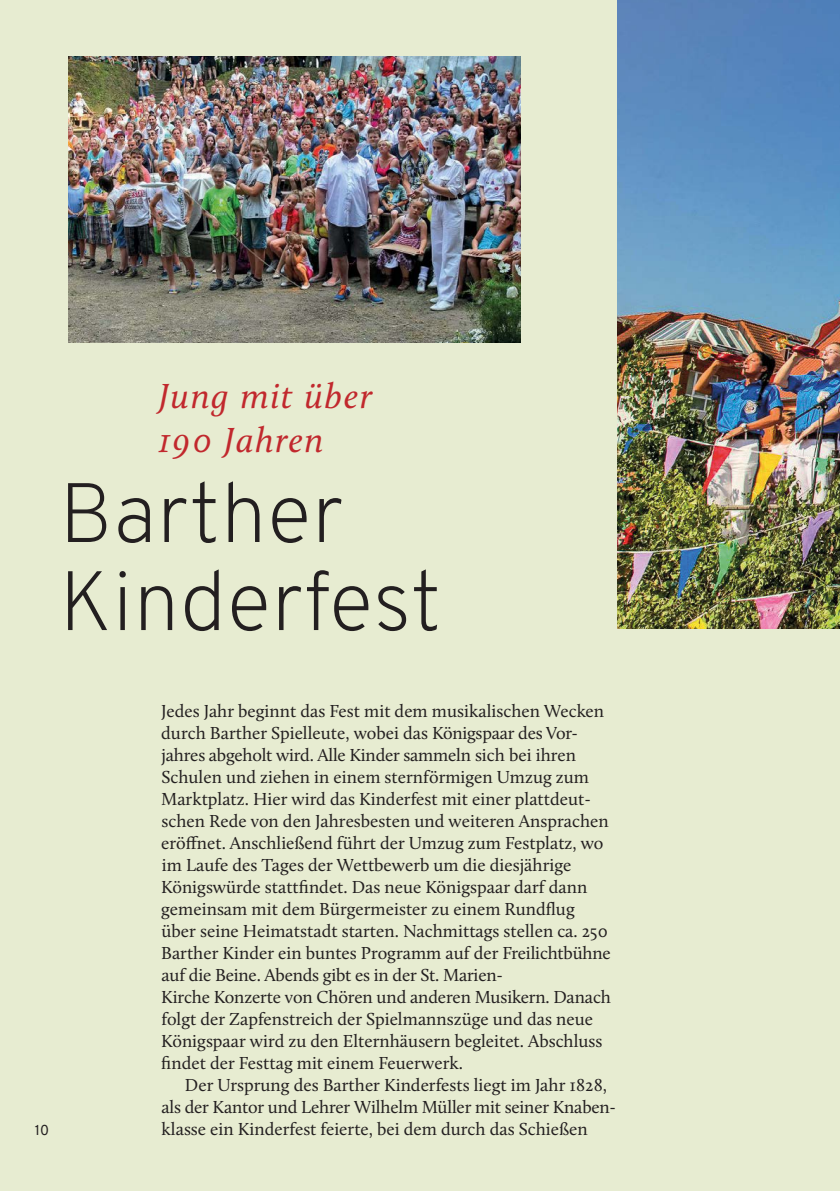
<style>
.page{position:relative;width:840px;height:1191px;background:#fff}
.page>*{position:absolute;margin:0;border:0;box-sizing:border-box;transform-origin:0 0}
.t1{font:200 84px/88px "Overpass";color:#231f20}
.t2{font:italic 36px/44px "Calluna";letter-spacing:.04em;color:#c1282d}
.t3{font:18px/22px "Calluna";color:#231f20}
.t4{font:14px "Overpass";color:#231f20}
</style>
<div class="page">
<div style="left:0;top:0;width:839px;height:1191px;background:#e7ecd1"></div>
<img style="left:617px;top:0;width:222px;height:628px">
<img style="left:68px;top:57px;width:452px;height:285px">
<h2 class="t2" style="left:158px;top:373px;width:215px">Jung mit über<br>190 Jahren</h2>
<h1 class="t1" style="left:59px;top:469px;width:384px">Barther<br>Kinderfest</h1>
<p class="t4" style="left:35px;top:1120px;width:16px">10</p>
<p class="t3" style="left:161px;top:699px;width:451px">Jedes Jahr beginnt das Fest mit dem musikalischen Wecken durch Barther Spielleute, wobei das Königspaar des Vor&shy;jahres abgeholt wird. Alle Kinder sammeln sich bei ihren Schulen und ziehen in einem sternförmigen Umzug zum Marktplatz. Hier wird das Kinderfest mit einer plattdeut&shy;schen Rede von den Jahresbesten und weiteren Ansprachen eröffnet. Anschließend führt der Umzug zum Festplatz, wo im Laufe des Tages der Wettbewerb um die diesjährige Königswürde stattfindet. Das neue Königspaar darf dann gemeinsam mit dem Bürgermeister zu einem Rundflug über seine Heimatstadt starten. Nachmittags stellen ca. 250<br>Barther Kinder ein buntes Programm auf der Freilichtbühne auf die Beine. Abends gibt es in der St. Marien-<br>Kirche Konzerte von Chören und anderen Musikern. Danach folgt der Zapfenstreich der Spielmannszüge und das neue Königspaar wird zu den Elternhäusern begleitet. Abschluss findet der Festtag mit einem Feuerwerk.</p>
<p class="t3" style="left:161px;top:1073px;width:456px;text-indent:24px">Der Ursprung des Barther Kinderfests liegt im Jahr 1828, als der Kantor und Lehrer Wilhelm Müller mit seiner Knaben&shy;klasse ein Kinderfest feierte, bei dem durch das Schießen</p>
</div>
